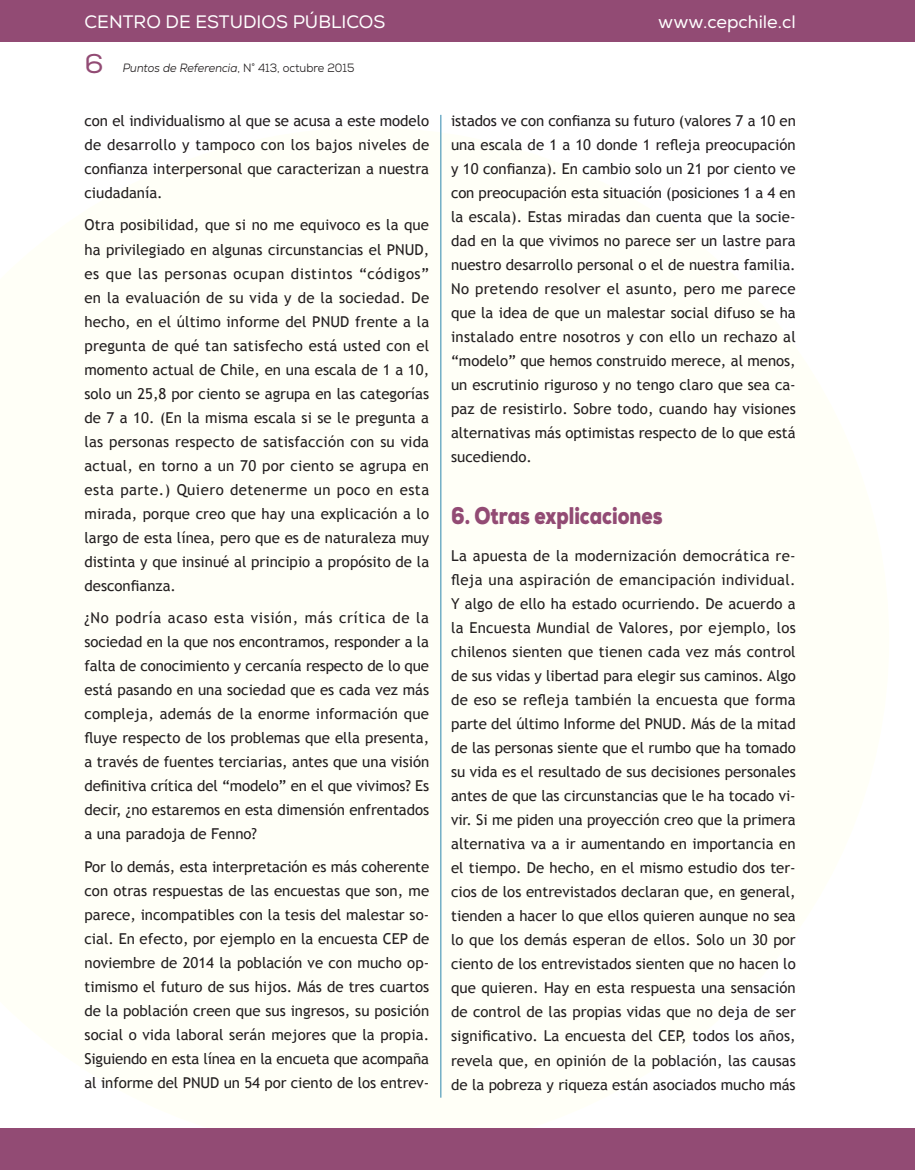
<style>
.page{position:relative;width:915px;height:1170px;background:#fff}
.page>*{position:absolute;margin:0;border:0;box-sizing:border-box;transform-origin:0 0}
.t1{font:27px "Nexa";color:#924b74}
._12_sub1{font:900 24px "Nexa";color:#924b74;scale:.8 1}
.t2{font:18px "Nexa";color:#fff}
._07_texto_GENERAL{font:15px/24px "Trebuchet MS";letter-spacing:-.005em;color:#231f20;text-align:justify}
.t3{font:italic 12px "Nexa";color:#231f20;scale:.93 1}
.s1{font-style:normal}
</style>
<div class="page">
<div style="left:0;top:0;width:914px;height:41px;background:#924b74"></div>
<hr style="left:440px;top:115px;width:1px;height:982px;background:#2d86ad">
<div style="left:0;top:1128px;width:914px;height:41px;background:#924b74"></div>
<p class="t2" style="left:84px;top:11px;width:302px">CENTRO DE ESTUDIOS PÚBLICOS</p>
<p class="t3" style="left:123px;top:60px;width:250px">Puntos de Referencia<span class="s1">, N° 413, octubre 2015</span></p>
<h1 class="t1" style="left:84px;top:47px;width:21px">6</h1>
<p class="_07_texto_GENERAL" style="left:84px;top:109px;width:346px">con el individualismo al que se acusa a este modelo de desarrollo y tampoco con los bajos niveles de confianza interpersonal que caracterizan a nuestra ciudadanía.</p>
<p class="_07_texto_GENERAL" style="left:84px;top:213px;width:346px">Otra posibilidad, que si no me equivoco es la que ha privilegiado en algunas circunstancias el PNUD, es que las personas ocupan distintos “códigos” en la evaluación de su vida y de la sociedad. De hecho, en el último informe del PNUD frente a la pregunta de qué tan satisfecho está usted con el momento actual de Chile, en una escala de 1 a 10, solo un 25,8 por ciento se agrupa en las categorías de 7 a 10. (En la misma escala si se le pregunta a las personas respecto de satisfacción con su vida actual, en torno a un 70 por ciento se agrupa en esta parte.) Quiero detenerme un poco en esta mirada, porque creo que hay una explicación a lo largo de esta línea, pero que es de naturaleza muy distinta y que insinué al principio a propósito de la desconfianza.</p>
<p class="_07_texto_GENERAL" style="left:84px;top:606px;width:346px">¿No podría acaso esta visión, más crítica de la sociedad en la que nos encontramos, responder a la falta de conocimiento y cercanía respecto de lo que está pasando en una sociedad que es cada vez más compleja, además de la enorme información que fluye respecto de los problemas que ella presenta, a través de fuentes terciarias, antes que una visión definitiva crítica del “modelo” en el que vivimos? Es decir, ¿no estaremos en esta dimensión enfrentados a una paradoja de Fenno?</p>
<p class="_07_texto_GENERAL" style="left:84px;top:854px;width:346px">Por lo demás, esta interpretación es más coherente con otras respuestas de las encuestas que son, me parece, incompatibles con la tesis del malestar so&shy;cial. En efecto, por ejemplo en la encuesta CEP de noviembre de 2014 la población ve con mucho op&shy;timismo el futuro de sus hijos. Más de tres cuartos de la población creen que sus ingresos, su posición social o vida laboral serán mejores que la propia.<br>Siguiendo en esta línea en la encueta que acompaña al informe del PNUD un 54 por ciento de los entrev-</p>
<p class="t2" style="left:658px;top:11px;width:139px">www.cepchile.cl</p>
<p class="_07_texto_GENERAL" style="left:451px;top:109px;width:346px">istados ve con confianza su futuro (valores 7 a 10 en una escala de 1 a 10 donde 1 refleja preocupación y 10 confianza). En cambio solo un 21 por ciento ve con preocupación esta situación (posiciones 1 a 4 en la escala). Estas miradas dan cuenta que la socie&shy;dad en la que vivimos no parece ser un lastre para nuestro desarrollo personal o el de nuestra familia.<br>No pretendo resolver el asunto, pero me parece que la idea de que un malestar social difuso se ha instalado entre nosotros y con ello un rechazo al “modelo” que hemos construido merece, al menos, un escrutinio riguroso y no tengo claro que sea ca&shy;paz de resistirlo. Sobre todo, cuando hay visiones alternativas más optimistas respecto de lo que está sucediendo.</p>
<p class="_12_sub1" style="left:451px;top:500px;width:266px">6. Otras explicaciones</p>
<p class="_07_texto_GENERAL" style="left:451px;top:544px;width:346px">La apuesta de la modernización democrática re&shy;fleja una aspiración de emancipación individual.<br>Y algo de ello ha estado ocurriendo. De acuerdo a la Encuesta Mundial de Valores, por ejemplo, los chilenos sienten que tienen cada vez más control de sus vidas y libertad para elegir sus caminos. Algo de eso se refleja también la encuesta que forma parte del último Informe del PNUD. Más de la mitad de las personas siente que el rumbo que ha tomado su vida es el resultado de sus decisiones personales antes de que las circunstancias que le ha tocado vi&shy;vir. Si me piden una proyección creo que la primera alternativa va a ir aumentando en importancia en el tiempo. De hecho, en el mismo estudio dos ter&shy;cios de los entrevistados declaran que, en general, tienden a hacer lo que ellos quieren aunque no sea lo que los demás esperan de ellos. Solo un 30 por ciento de los entrevistados sienten que no hacen lo que quieren. Hay en esta respuesta una sensación de control de las propias vidas que no deja de ser significativo. La encuesta del CEP, todos los años, revela que, en opinión de la población, las causas de la pobreza y riqueza están asociados mucho más</p>
</div>
